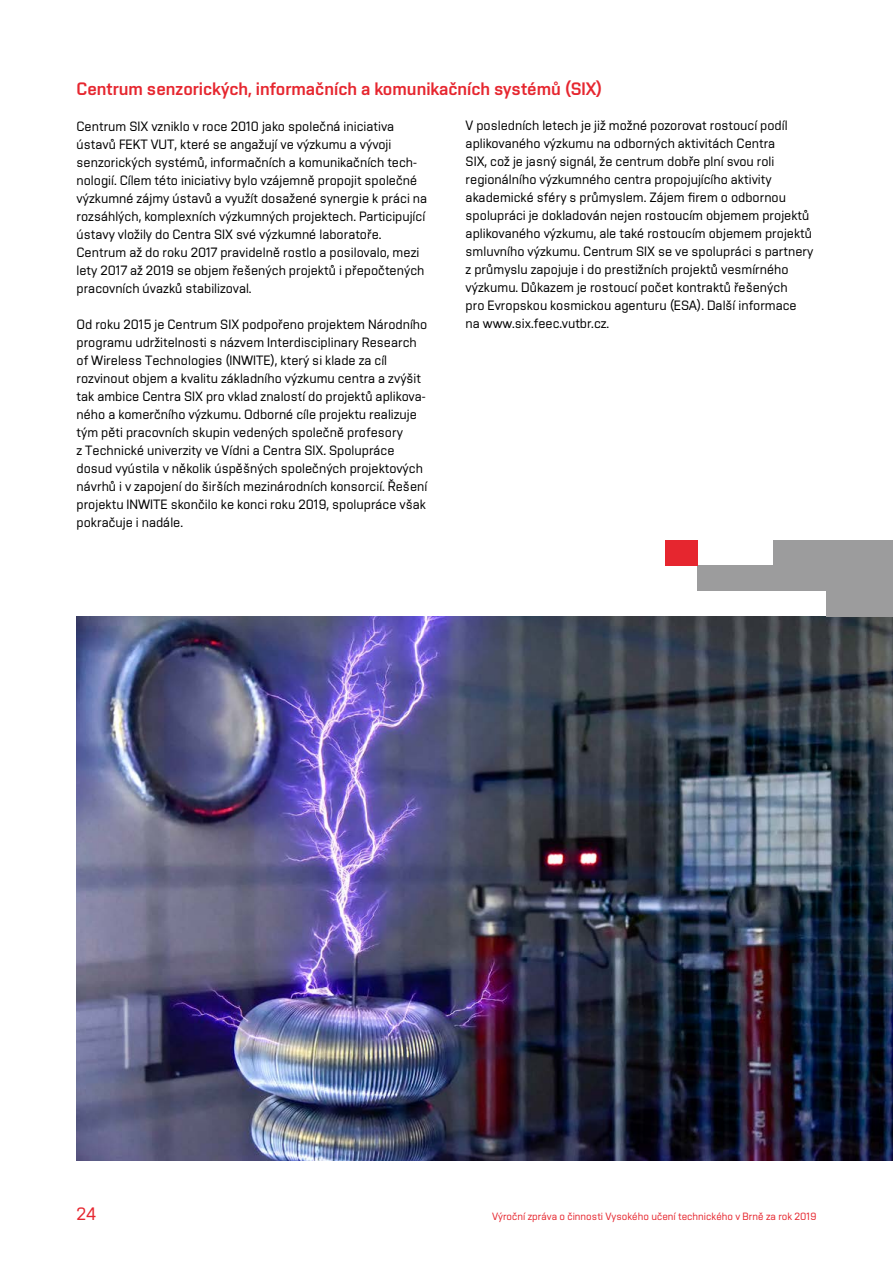
<style>
.page{position:relative;width:893px;height:1263px;background:#fff}
.page>*{position:absolute;margin:0;border:0;box-sizing:border-box;transform-origin:0 0}
.t1{font:18px "Vafle VUT";color:#e6262f}
.t2{font:18px "Vafle Light VUT";color:#e6262f}
.t3{font:13.5px/18px "Vafle Light VUT";color:#000}
.t4{font:10.5px "Vafle Light VUT";color:#e6262f}
</style>
<div class="page">
<img style="left:77px;top:617px;width:816px;height:544px">
<div style="left:773px;top:540px;width:120px;height:26px;background:#9c9c9d"></div>
<div style="left:697px;top:566px;width:196px;height:25px;background:#9c9c9d"></div>
<div style="left:826px;top:591px;width:67px;height:26px;background:#9c9c9d"></div>
<div style="left:665px;top:540px;width:33px;height:26px;background:#e6262f"></div>
<h1 class="t1" style="left:77px;top:78px;width:527px">Centrum senzorických, informačních a komunikačních systémů (SIX)</h1>
<p class="t3" style="left:77px;top:117px;width:352px">Centrum SIX vzniklo v roce 2010 jako společná iniciativa<br>ú stavů FEKT VUT, které se angažují ve výzkumu a vývoji senzorických systémů, informačních a komunikačních tech&shy;nologií. Cílem této iniciativy bylo vzájemně propojit společné výzkumné zájmy ú stavů a využít dosažené synergie k prá ci na rozsá hlých, komplexních výzkumných projektech. Participující ú stavy vložily do Centra SIX své výzkumné laboratoře.<br>Centrum až do roku 2017 pravidelně rostlo a posilovalo, mezi lety 2017 až 2019 se objem řešených projektů i přepočtených pracovních úvazků stabilizoval.</p>
<p class="t3" style="left:77px;top:315px;width:352px">Od roku 2015 je Centrum SIX podpořeno projektem Národního programu udržitelnosti s názvem Interdisciplinary Research of Wireless Technologies (INWITE), který si klade za cíl rozvinout objem a kvalitu zá kladního výzkumu centra a zvýš it tak ambice Centra SIX pro vklad znalostí do projektů aplikova&shy;ného a komerčního výzkumu. Odborné cíle projektu realizuje tým pěti pracovních skupin vedených společně profesory<br>z Technické univerzity ve Vídni a Centra SIX. Spolupráce dosud vyústila v několik úspěšných společných projektových návrhů i v zapojení do širších mezinárodních konsorcií. Řešení projektu INWITE skončilo ke konci roku 2019, spolupráce však pokračuje i nadále.</p>
<p class="t3" style="left:466px;top:117px;width:349px">V posledních letech je již možné pozorovat rostoucí podíl aplikovaného výzkumu na odborných aktivitách Centra<br>SIX, což je jasný signál, že centrum dobře plní svou roli regionálního výzkumného centra propojujícího aktivity akademické sféry s průmyslem. Zájem firem o odbornou spolupráci je dokladován nejen rostoucím objemem projektů aplikovaného výzkumu, ale také rostoucím objemem projektů smluvního výzkumu. Centrum SIX se ve spolupráci s partnery z průmyslu zapojuje i do prestižních projektů vesmírného výzkumu. Důkazem je rostoucí počet kontraktů řešených<br>pro Evropskou kosmickou agenturu (ESA). Další informace na www.six.feec.vutbr.cz.</p>
<h1 class="t2" style="left:77px;top:1204px;width:21px">24</h1>
<p class="t4" style="left:492px;top:1211px;width:326px">Výroční zpráva o činnosti Vysokého učení technického v Brně za rok 2019</p>
</div>
